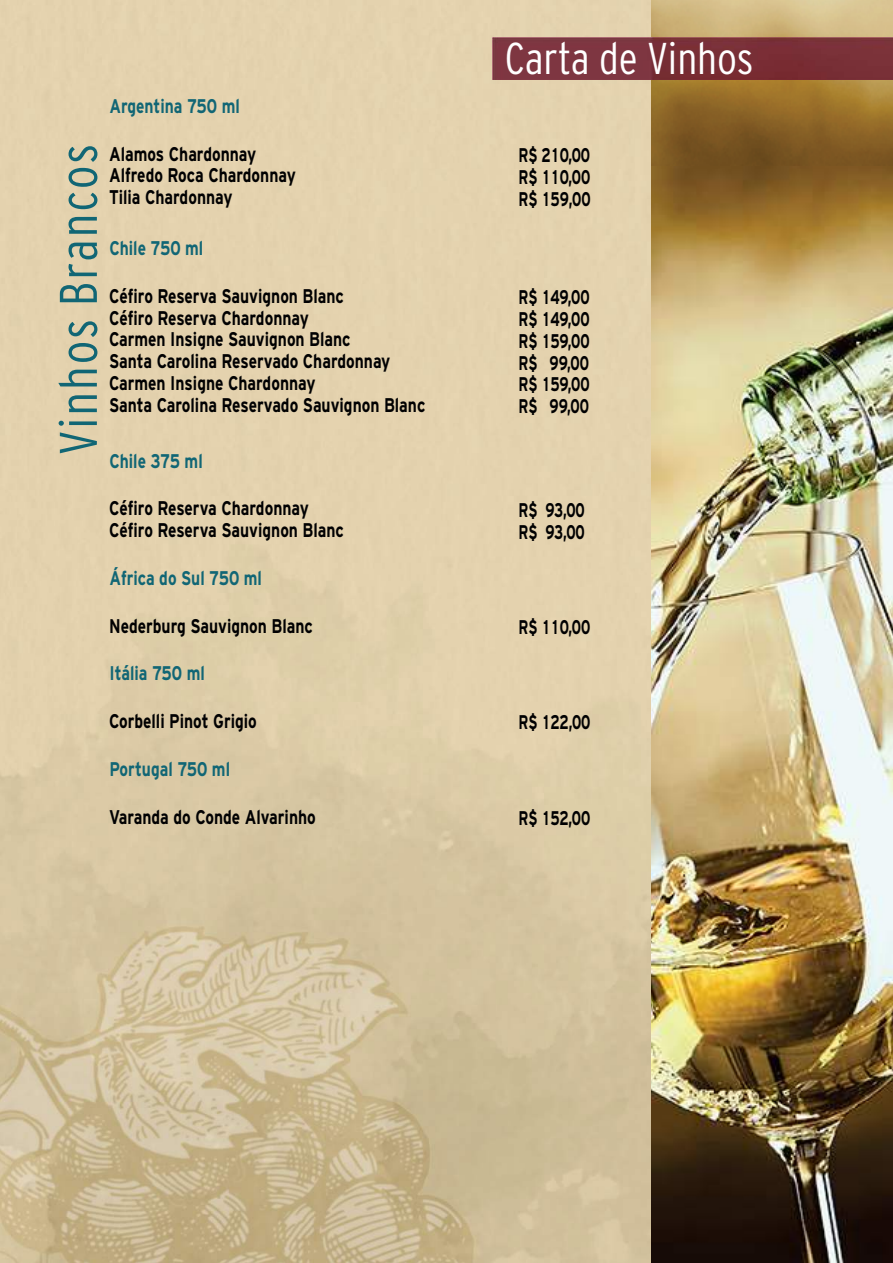
<style>
.page{position:relative;width:893px;height:1263px;background:#fff}
.page>*{position:absolute;margin:0;border:0;box-sizing:border-box;transform-origin:0 0}
.t1{font:300 condensed 52.95px "Interstate";letter-spacing:.035em;color:#116675}
.t2{font:300 condensed 44.55px "Interstate";color:#fff}
.t3{font:700 19.8px/21.8px "Interstate";color:#010102;scale:.79 1}
.t4{font:700 19.8px/21.8px "Interstate";color:#010102;text-align:justify;scale:.71 1}
.t5{font:700 19.8px "Interstate";color:#116675;scale:.79 1}
</style>
<div class="page">
<img style="left:0;top:0;width:652px;height:1263px">
<img style="left:652px;top:166px;width:241px;height:1097px">
<img style="left:652px;top:0;width:241px;height:166px">
<img style="left:493px;top:37px;width:400px;height:42px">
<h1 class="t1" style="left:48px;top:455px;width:313px;rotate:-90deg">Vinhos Brancos</h1>
<p class="t5" style="left:109px;top:95px;width:167px">Argentina 750 ml</p>
<h2 class="t2" style="left:505px;top:34px;width:250px">Carta de Vinhos</h2>
<p class="t3" style="left:109px;top:143px;width:238px">Alamos Chardonnay<br>Alfredo Roca Chardonnay<br>Tilia Chardonnay</p>
<p class="t4" style="left:518px;top:144px;width:103px">R$ 210,00<br>R$ 110,00<br>R$ 159,00</p>
<p class="t5" style="left:109px;top:237px;width:120px">Chile 750 ml</p>
<p class="t3" style="left:109px;top:285px;width:402px">Céfiro Reserva Sauvignon Blanc<br>Céfiro Reserva Chardonnay<br>Carmen Insigne Sauvignon Blanc<br>Santa Carolina Reservado Chardonnay Carmen Insigne Chardonnay<br>Santa Carolina Reservado Sauvignon Blanc</p>
<p class="t4" style="left:518px;top:286px;width:102px">R$ 149,00<br>R$ 149,00<br>R$ 159,00<br>R$ 99,00<br>R$ 159,00<br>R$ 99,00</p>
<p class="t5" style="left:109px;top:450px;width:120px">Chile 375 ml</p>
<p class="t3" style="left:109px;top:497px;width:299px">Céfiro Reserva Chardonnay<br>Céfiro Reserva Sauvignon Blanc</p>
<p class="t4" style="left:518px;top:499px;width:95px">R$ 93,00<br>R$ 93,00</p>
<p class="t5" style="left:109px;top:567px;width:195px">África do Sul 750 ml</p>
<p class="t3" style="left:109px;top:615px;width:259px">Nederburg Sauvignon Blanc</p>
<p class="t4" style="left:518px;top:616px;width:103px">R$ 110,00</p>
<p class="t5" style="left:109px;top:662px;width:122px">Itália 750 ml</p>
<p class="t3" style="left:109px;top:709px;width:189px">Corbelli Pinot Grigio</p>
<p class="t4" style="left:518px;top:711px;width:103px">R$ 122,00</p>
<p class="t5" style="left:109px;top:758px;width:154px">Portugal 750 ml</p>
<p class="t3" style="left:109px;top:806px;width:263px">Varanda do Conde Alvarinho</p>
<p class="t4" style="left:518px;top:807px;width:103px">R$ 152,00</p>
</div>
